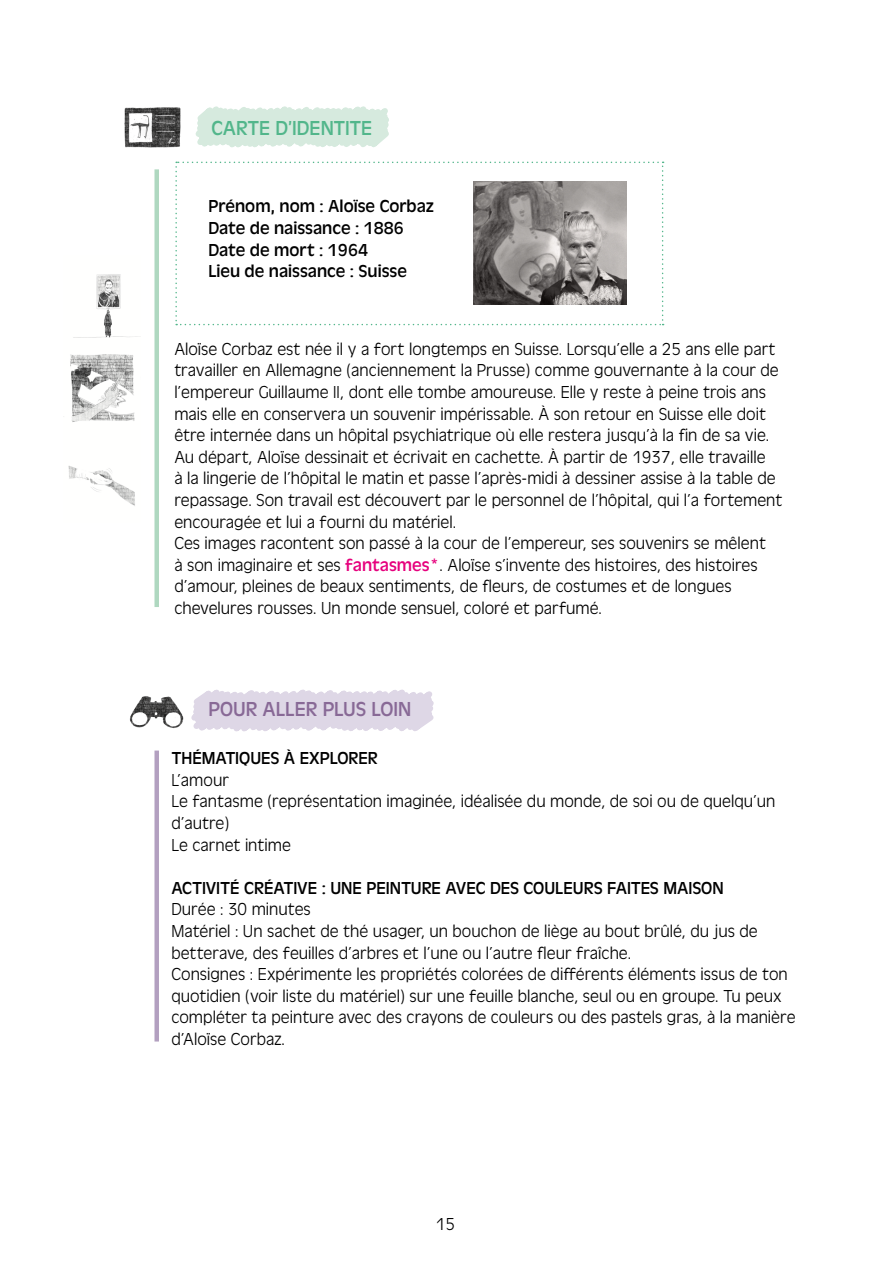
<style>
.page{position:relative;width:893px;height:1263px;background:#fff}
.page>*{position:absolute;margin:0;border:0;box-sizing:border-box;transform-origin:0 0}
.t1{font:21px "Antique Oli";color:#886996}
.t2{font:21px "Antique Oli";letter-spacing:-.01em;color:#52b68b}
.t3{font:300 18px/21.6px "Antique Oli";color:#000}
.t4{font:18px/21.6px "Antique Oli";color:#000}
.s1{font-weight:400;color:#e6007d}
</style>
<div class="page">
<svg style="left:175px;top:106px;width:489px;height:219px"></svg>
<svg style="left:193px;top:689px;width:241px;height:43px;background:#e2dce9"></svg>
<div style="left:154px;top:169px;width:5px;height:438px;background:#afd8c0"></div>
<img style="left:68px;top:274px;width:72px;height:232px">
<img style="left:129px;top:696px;width:64px;height:32px">
<img style="left:474px;top:181px;width:152px;height:124px">
<div style="left:154px;top:750px;width:5px;height:291px;background:#b3a0c0"></div>
<img style="left:124px;top:106px;width:67px;height:68px">
<p class="t2" style="left:212px;top:116px;width:162px">CARTE D’IDENTITE</p>
<p class="t4" style="left:208px;top:196px;width:227px">Prénom, nom : Aloïse Corbaz<br>Date de naissance : 1886<br>Date de mort : 1964<br>Lieu de naissance : Suisse</p>
<p class="t3" style="left:174px;top:338px;width:610px">Aloïse Corbaz est née il y a fort longtemps en Suisse. Lorsqu’elle a 25 ans elle part travailler en Allemagne (anciennement la Prusse) comme gouvernante à la cour de l’empereur Guillaume II, dont elle tombe amoureuse. Elle y reste à peine trois ans mais elle en conservera un souvenir impérissable. À son retour en Suisse elle doit être internée dans un hôpital psychiatrique où elle restera jusqu’à la fin de sa vie.<br>Au départ, Aloïse dessinait et écrivait en cachette. À partir de 1937, elle travaille<br>à la lingerie de l’hôpital le matin et passe l’après-midi à dessiner assise à la table de repassage. Son travail est découvert par le personnel de l’hôpital, qui l’a fortement encouragée et lui a fourni du matériel.<br>Ces images racontent son passé à la cour de l’empereur, ses souvenirs se mêlent<br>à son imaginaire et ses <span class="s1">fantasmes*</span>. Aloïse s’invente des histoires, des histoires d’amour, pleines de beaux sentiments, de fleurs, de costumes et de longues chevelures rousses. Un monde sensuel, coloré et parfumé.</p>
<p class="t1" style="left:208px;top:698px;width:205px">POUR ALLER PLUS LOIN</p>
<p class="t4" style="left:172px;top:747px;width:208px">THÉMATIQUES À EXPLORER</p>
<p class="t3" style="left:172px;top:769px;width:605px">L’amour<br>Le fantasme (représentation imaginée, idéalisée du monde, de soi ou de quelqu’un d’autre)<br>Le carnet intime</p>
<p class="t4" style="left:172px;top:877px;width:554px">ACTIVITÉ CRÉATIVE : UNE PEINTURE AVEC DES COULEURS FAITES MAISON</p>
<p class="t3" style="left:172px;top:899px;width:626px">Durée : 30 minutes<br>Matériel : Un sachet de thé usager, un bouchon de liège au bout brûlé, du jus de betterave, des feuilles d’arbres et l’une ou l’autre fleur fraîche.<br>Consignes : Expérimente les propriétés colorées de différents éléments issus de ton quotidien (voir liste du matériel) sur une feuille blanche, seul ou en groupe. Tu peux compléter ta peinture avec des crayons de couleurs ou des pastels gras, à la manière d’Aloïse Corbaz.</p>
<p class="t3" style="left:436px;top:1214px;width:21px">15</p>
</div>
